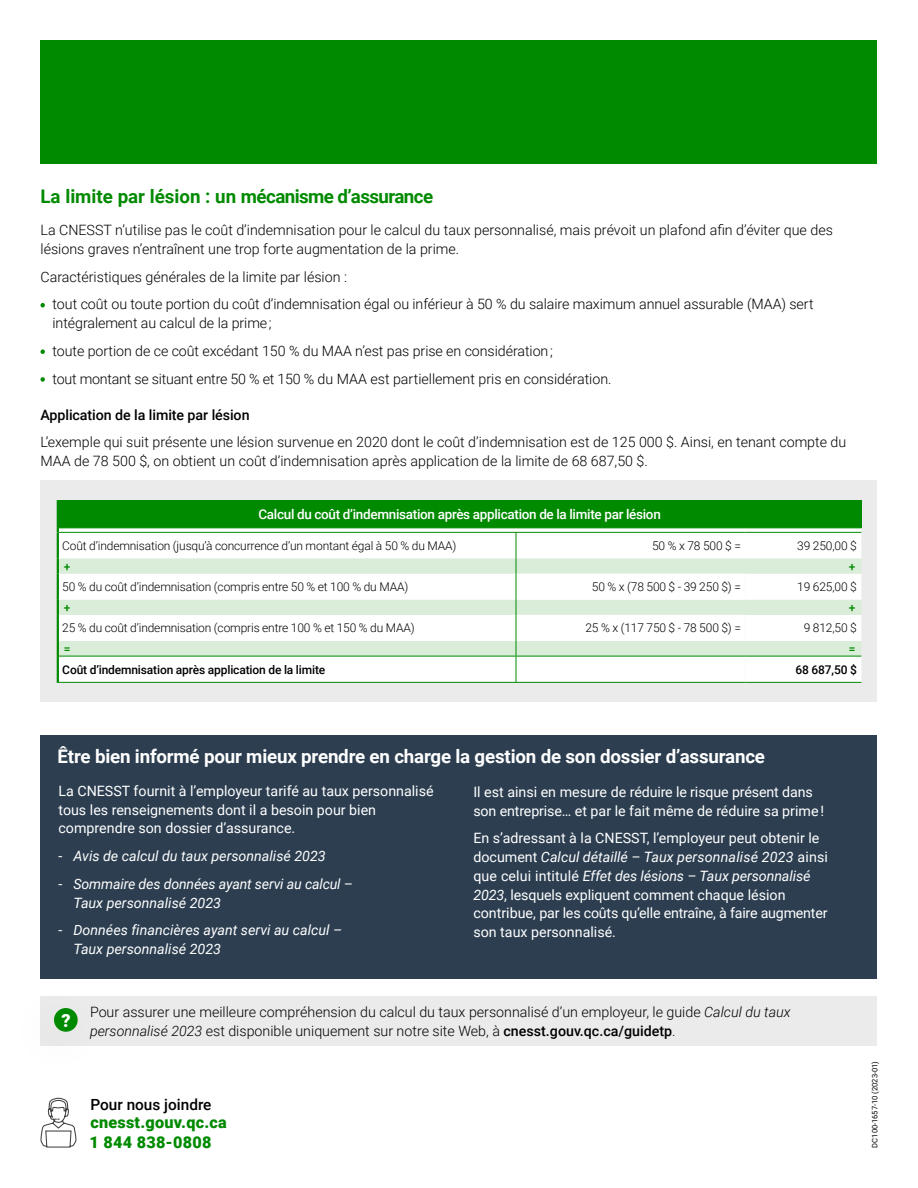
<style>
.page{position:relative;width:918px;height:1188px;background:#fff}
.page>*{position:absolute;margin:0;border:0;box-sizing:border-box;transform-origin:0 0}
.Sous-titre_2_H2{font:700 18.75px "Roboto";letter-spacing:-.01em;color:#fff}
.Sous-titre_2_H2-2{font:700 18.75px "Roboto";letter-spacing:-.03em;color:#008a00}
.t1{font:900 18.15px "Roboto";color:#fff}
.t2{font:900 16.2px "Roboto";letter-spacing:.015em;color:#008a00}
.t3{font:500 15.3px "Roboto";color:#000}
.Texte_courant_P{font:300 14.25px/18.8px "Roboto";color:#000}
.Puces{font:300 14.25px/18.8px "Roboto";letter-spacing:-.005em;color:#000}
.Texte_courant_P-2{font:14.25px/18.8px "Roboto";color:#fff}
.Texte_courant_dernie{font:14.25px/18.8px "Roboto";color:#fff}
.Texte_courant_P-3{font:italic 14.25px/18.8px "Roboto";color:#fff}
.Sous-titre_3_H2{font:500 14.25px "Roboto";letter-spacing:-.005em;color:#000}
.t4{font:500 13.5px "Roboto";letter-spacing:-.02em;color:#fff}
.t5{font:300 12px "Roboto";letter-spacing:-.01em;color:#000}
.t6{font:500 12px "Roboto";letter-spacing:-.01em;color:#000}
.t7{font:500 12px "Roboto";color:#008a00}
.t8{font:7.5px "Roboto";color:#000}
.s1{font-style:normal}
.s2{font-style:italic}
.s3{font-weight:500}
</style>
<div class="page">
<div style="left:40px;top:481px;width:838px;height:221px;background:#ebebeb"></div>
<div style="left:40px;top:735px;width:838px;height:243px;background:#2c3e50"></div>
<div style="left:40px;top:996px;width:838px;height:50px;background:#ebebeb"></div>
<svg style="left:41px;top:303px;width:4px;height:4px"></svg>
<svg style="left:41px;top:349px;width:4px;height:5px"></svg>
<svg style="left:41px;top:377px;width:4px;height:5px"></svg>
<div style="left:58px;top:501px;width:803px;height:27px;background:#008a00"></div>
<svg style="left:59px;top:528px;width:802px;height:154px;background:#f9fcf9"></svg>
<svg style="left:59px;top:559px;width:802px;height:97px;background:#ecf6ec"></svg>
<svg style="left:516px;top:533px;width:230px;height:149px;background:#f1f8f1"></svg>
<hr style="left:59px;top:656px;width:457px;height:1px;background:#008a00">
<hr style="left:516px;top:656px;width:230px;height:1px;background:#008a00">
<hr style="left:746px;top:656px;width:115px;height:1px;background:#008a00">
<hr style="left:57px;top:501px;width:2px;height:27px;background:#008a00">
<hr style="left:57px;top:500px;width:459px;height:1px;background:#008a00">
<hr style="left:516px;top:500px;width:230px;height:1px;background:#008a00">
<hr style="left:746px;top:500px;width:115px;height:1px;background:#008a00">
<hr style="left:57px;top:532px;width:2px;height:27px;background:#008a00">
<hr style="left:59px;top:532px;width:457px;height:1px;background:#008a00">
<hr style="left:516px;top:532px;width:230px;height:1px;background:#008a00">
<hr style="left:746px;top:532px;width:115px;height:1px;background:#008a00">
<svg style="left:57px;top:559px;width:2px;height:15px"></svg>
<hr style="left:57px;top:574px;width:2px;height:26px;background:#008a00">
<svg style="left:57px;top:600px;width:2px;height:15px"></svg>
<hr style="left:57px;top:615px;width:2px;height:26px;background:#008a00">
<svg style="left:57px;top:641px;width:2px;height:15px"></svg>
<hr style="left:57px;top:656px;width:2px;height:26px;background:#008a00">
<hr style="left:57px;top:682px;width:459px;height:1px;background:#008a00">
<hr style="left:516px;top:682px;width:230px;height:1px;background:#008a00">
<hr style="left:746px;top:682px;width:115px;height:1px;background:#008a00">
<div style="left:5px;top:977px;width:103px;height:105px;background:#000;opacity:.1"></div>
<div style="left:54px;top:1008px;width:24px;height:24px;background:#008a00;border-radius:50%"></div>
<div style="left:40px;top:40px;width:838px;height:124px;background:#008a00"></div>
<svg style="left:41px;top:1098px;width:36px;height:50px"></svg>
<p class="Sous-titre_2_H2-2" style="left:40px;top:183px;width:394px">La limite par lésion : un mécanisme d’assurance</p>
<p class="Texte_courant_P" style="left:40px;top:220px;width:794px">La CNESST n’utilise pas le coût d’indemnisation pour le calcul du taux personnalisé, mais prévoit un plafond afin d’éviter que des lésions graves n’entraînent une trop forte augmentation de la prime.</p>
<p class="Texte_courant_P" style="left:40px;top:267px;width:308px">Caractéristiques générales de la limite par lésion :</p>
<p class="Puces" style="left:52px;top:294px;width:763px">tout coût ou toute portion du coût d’indemnisation égal ou inférieur à 50 % du salaire maximum annuel assurable (MAA) sert intégralement au calcul de la prime ;</p>
<p class="Puces" style="left:52px;top:341px;width:502px">toute portion de ce coût excédant 150 % du MAA n’est pas prise en considération ;</p>
<p class="Puces" style="left:52px;top:369px;width:561px">tout montant se situant entre 50 % et 150 % du MAA est partiellement pris en considération.</p>
<p class="Sous-titre_3_H2" style="left:40px;top:405px;width:211px">Application de la limite par lésion</p>
<p class="Texte_courant_P" style="left:40px;top:432px;width:807px">L’exemple qui suit présente une lésion survenue en 2020 dont le coût d’indemnisation est de 125 000 $. Ainsi, en tenant compte du<br>MAA de 78 500 $, on obtient un coût d’indemnisation après application de la limite de 68 687,50 $.</p>
<p class="t4" style="left:258px;top:505px;width:404px">Calcul du coût d’indemnisation après application de la limite par lésion</p>
<p class="t5" style="left:62px;top:537px;width:396px">Coût d’indemnisation (jusqu’à concurrence d’un montant égal à 50 % du MAA)</p>
<p class="t5" style="left:652px;top:537px;width:90px">50 % x 78 500 $ =</p>
<p class="t5" style="left:797px;top:537px;width:61px">39 250,00 $</p>
<p class="t7" style="left:64px;top:558px;width:8px">+</p>
<p class="t7" style="left:849px;top:558px;width:8px">+</p>
<p class="t5" style="left:62px;top:579px;width:347px">50 % du coût d’indemnisation (compris entre 50 % et 100 % du MAA)</p>
<p class="t5" style="left:592px;top:579px;width:151px">50 % x (78 500 $ - 39 250 $) =</p>
<p class="t5" style="left:797px;top:579px;width:61px">19 625,00 $</p>
<p class="t7" style="left:64px;top:599px;width:8px">+</p>
<p class="t7" style="left:849px;top:599px;width:8px">+</p>
<p class="t5" style="left:62px;top:620px;width:354px">25 % du coût d’indemnisation (compris entre 100 % et 150 % du MAA)</p>
<p class="t5" style="left:585px;top:620px;width:157px">25 % x (117 750 $ - 78 500 $) =</p>
<p class="t5" style="left:804px;top:620px;width:55px">9 812,50 $</p>
<p class="t7" style="left:64px;top:640px;width:8px">=</p>
<p class="t7" style="left:849px;top:640px;width:8px">=</p>
<p class="t6" style="left:62px;top:661px;width:264px">Coût d’indemnisation après application de la limite</p>
<p class="t6" style="left:796px;top:661px;width:63px">68 687,50 $</p>
<p class="Sous-titre_2_H2" style="left:58px;top:744px;width:709px">Être bien informé pour mieux prendre en charge la gestion de son dossier d’assurance</p>
<p class="Texte_courant_dernie" style="left:58px;top:781px;width:377px">La CNESST fournit à l’employeur tarifé au taux personnalisé tous les renseignements dont il a besoin pour bien comprendre son dossier d’assurance.</p>
<p class="Texte_courant_P-3" style="left:58px;top:846px;width:269px"><span class="s1">-</span> Avis de calcul du taux personnalisé 2023</p>
<p class="Texte_courant_P-3" style="left:74px;top:874px;width:281px;text-indent:-15px"><span class="s1">-</span> Sommaire des données ayant servi au calcul –<br>Taux personnalisé 2023</p>
<p class="Texte_courant_P-3" style="left:74px;top:920px;width:270px;text-indent:-15px"><span class="s1">-</span> Données financières ayant servi au calcul –<br>Taux personnalisé 2023</p>
<p class="Texte_courant_dernie" style="left:473px;top:782px;width:352px">Il est ainsi en mesure de réduire le risque présent dans son entreprise… et par le fait même de réduire sa prime !</p>
<p class="Texte_courant_P-2" style="left:473px;top:828px;width:356px">En s’adressant à la CNESST, l’employeur peut obtenir le document <span class="s2">Calcul détaillé – Taux personnalisé 2023</span> ainsi que celui intitulé <span class="s2">Effet des lésions – Taux personnalisé 2023</span>, lesquels expliquent comment chaque lésion contribue, par les coûts qu’elle entraîne, à faire augmenter son taux personnalisé.</p>
<p class="t1" style="left:61px;top:1008px;width:11px">?</p>
<p class="Texte_courant_P" style="left:90px;top:1002px;width:702px">Pour assurer une meilleure compréhension du calcul du taux personnalisé d’un employeur, le guide <span class="s2">Calcul du taux personnalisé 2023</span> est disponible uniquement sur notre site Web, à <span class="s3">cnesst.gouv.qc.ca/guidetp</span>.</p>
<p class="t3" style="left:90px;top:1094px;width:123px">Pour nous joindre</p>
<p class="t2" style="left:90px;top:1111px;width:138px">cnesst.gouv.qc.ca</p>
<p class="t2" style="left:90px;top:1130px;width:123px">1 844 838-0808</p>
<p class="t8" style="left:870px;top:1148px;width:88px;rotate:-90deg">DC100-1657-10 (2023-01)</p>
</div>
